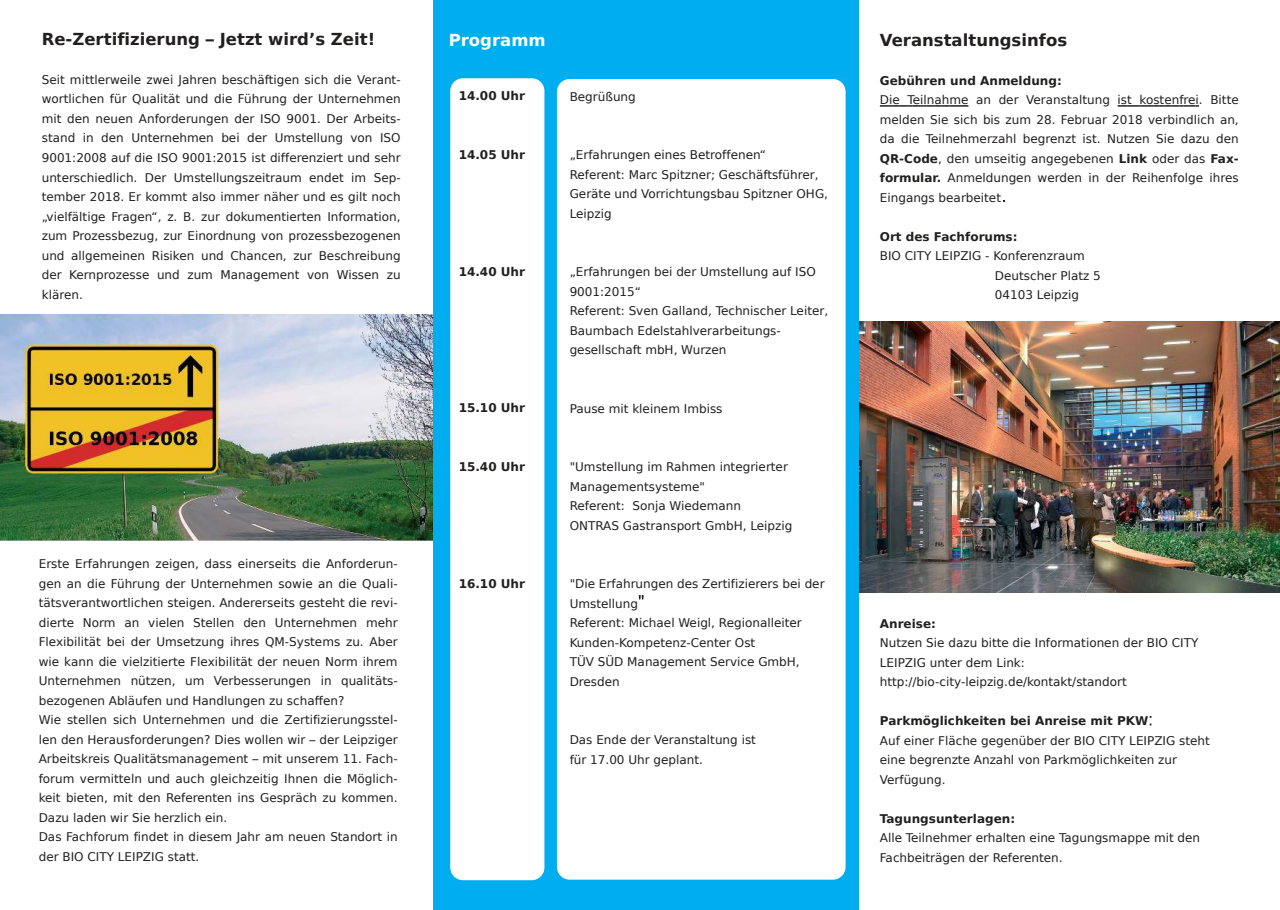
<style>
.page{position:relative;width:1280px;height:910px;background:#fff}
.page>*{position:absolute;margin:0;border:0;box-sizing:border-box;transform-origin:0 0}
.t1{font:700 16.5px "Bitstream Vera Sans";color:#221f1f}
.t2{font:700 16.5px "Bitstream Vera Sans";color:#fff}
.t3{font:12px/19.5px "Bitstream Vera Sans";color:#221f1f}
.t4{font:700 12px "Bitstream Vera Sans";color:#221f1f}
.s1{font-weight:700}
</style>
<div class="page">
<img style="left:859px;top:321px;width:421px;height:272px">
<img style="left:1px;top:315px;width:433px;height:226px">
<svg style="left:880px;top:105px;width:88px;height:2px"></svg>
<svg style="left:1117px;top:105px;width:82px;height:2px"></svg>
<div style="left:434px;top:0;width:425px;height:910px;background:#00adef"></div>
<div style="left:557px;top:79px;width:289px;height:801px;background:#fff;border-radius:13px"></div>
<svg style="left:639px;top:595px;width:4px;height:5px"></svg>
<div style="left:450px;top:78px;width:94px;height:802px;background:#fff;border-radius:13px"></div>
<h1 class="t1" style="left:42px;top:32px;width:335px">Re-Zertifizierung – Jetzt wird’s Zeit!</h1>
<p class="t3" style="left:42px;top:71px;width:360px;text-align:justify">Seit mittlerweile zwei Jahren beschäftigen sich die Verant&shy;wortlichen für Qualität und die Führung der Unternehmen mit den neuen Anforderungen der ISO 9001. Der Arbeits&shy;stand in den Unternehmen bei der Umstellung von ISO 9001:2008 auf die ISO 9001:2015 ist differenziert und sehr unterschiedlich. Der Umstellungszeitraum endet im Sep&shy;tember 2018. Er kommt also immer näher und es gilt noch „vielfältige Fragen“, z. B. zur dokumentierten Information, zum Prozessbezug, zur Einordnung von prozessbezogenen und allgemeinen Risiken und Chancen, zur Beschreibung der Kernprozesse und zum Management von Wissen zu klären.</p>
<p class="t3" style="left:39px;top:555px;width:360px">Erste Erfahrungen zeigen, dass einerseits die Anforderun&shy;gen an die Führung der Unternehmen sowie an die Quali&shy;tätsverantwortlichen steigen. Andererseits gesteht die revi&shy;dierte Norm an vielen Stellen den Unternehmen mehr Flexibilität bei der Umsetzung ihres QM-Systems zu. Aber wie kann die vielzitierte Flexibilität der neuen Norm ihrem Unternehmen nützen, um Verbesserungen in qualitäts&shy;bezogenen Abläufen und Handlungen zu schaffen?<br>Wie stellen sich Unternehmen und die Zertifizierungsstel&shy;len den Herausforderungen? Dies wollen wir – der Leipziger Arbeitskreis Qualitätsmanagement – mit unserem 11. Fach&shy;forum vermitteln und auch gleichzeitig Ihnen die Möglich&shy;keit bieten, mit den Referenten ins Gespräch zu kommen.<br>Dazu laden wir Sie herzlich ein.<br>Das Fachforum findet in diesem Jahr am neuen Standort in der BIO CITY LEIPZIG statt.</p>
<h1 class="t2" style="left:449px;top:33px;width:99px">Programm</h1>
<p class="t4" style="left:459px;top:91px;width:68px">14.00 Uhr</p>
<p class="t3" style="left:570px;top:88px;width:68px">Begrüßung</p>
<p class="t4" style="left:459px;top:149px;width:68px">14.05 Uhr</p>
<p class="t3" style="left:570px;top:146px;width:260px">„Erfahrungen eines Betroffenen“<br>Referent: Marc Spitzner; Geschäftsführer,<br>Geräte und Vorrichtungsbau Spitzner OHG,<br>Leipzig</p>
<p class="t4" style="left:459px;top:266px;width:68px">14.40 Uhr</p>
<p class="t3" style="left:570px;top:263px;width:260px">„Erfahrungen bei der Umstellung auf ISO<br>9001:2015“<br>Referent: Sven Galland, Technischer Leiter,<br>Baumbach Edelstahlverarbeitungs&shy;gesellschaft mbH, Wurzen</p>
<p class="t4" style="left:459px;top:403px;width:68px">15.10 Uhr</p>
<p class="t3" style="left:570px;top:400px;width:154px">Pause mit kleinem Imbiss</p>
<p class="t4" style="left:459px;top:461px;width:68px">15.40 Uhr</p>
<p class="t3" style="left:570px;top:458px;width:224px">"Umstellung im Rahmen integrierter<br>Managementsysteme"<br>Referent: Sonja Wiedemann<br>ONTRAS Gastransport GmbH, Leipzig</p>
<p class="t4" style="left:459px;top:578px;width:68px">16.10 Uhr</p>
<p class="t3" style="left:570px;top:575px;width:256px">"Die Erfahrungen des Zertifizierers bei der<br>Umstellung<br>Referent: Michael Weigl, Regionalleiter<br>Kunden-Kompetenz-Center Ost<br>TÜV SÜD Management Service GmbH,<br>Dresden</p>
<p class="t3" style="left:570px;top:731px;width:188px">Das Ende der Veranstaltung ist für 17.00 Uhr geplant.</p>
<h1 class="t1" style="left:880px;top:33px;width:189px">Veranstaltungsinfos</h1>
<p class="t4" style="left:880px;top:75px;width:183px">Gebühren und Anmeldung:</p>
<p class="t3" style="left:880px;top:91px;width:360px;text-align:justify">Die Teilnahme an der Veranstaltung ist kostenfrei. Bitte melden Sie sich bis zum 28. Februar 2018 verbindlich an, da die Teilnehmerzahl begrenzt ist. Nutzen Sie dazu den <span class="s1">QR-Code</span>, den umseitig angegebenen <span class="s1">Link</span> oder das <span class="s1">Fax&shy;formular.</span> Anmeldungen werden in der Reihenfolge ihres Eingangs bearbeitet</p>
<p class="t4" style="left:880px;top:231px;width:139px">Ort des Fachforums:</p>
<p class="t3" style="left:995px;top:247px;width:107px;text-indent:-115px">BIO CITY LEIPZIG - Konferenzraum<br>Deutscher Platz 5<br>04103 Leipzig</p>
<p class="t4" style="left:880px;top:619px;width:58px">Anreise:</p>
<p class="t3" style="left:880px;top:634px;width:320px">Nutzen Sie dazu bitte die Informationen der BIO CITY<br>LEIPZIG unter dem Link: http://bio-city-leipzig.de/kontakt/standort</p>
<p class="t4" style="left:880px;top:716px;width:270px">Parkmöglichkeiten bei Anreise mit PKW</p>
<p class="t3" style="left:880px;top:732px;width:331px">Auf einer Fläche gegenüber der BIO CITY LEIPZIG steht eine begrenzte Anzahl von Parkmöglichkeiten zur<br>Verfügung.</p>
<p class="t4" style="left:880px;top:814px;width:137px">Tagungsunterlagen:</p>
<p class="t3" style="left:880px;top:829px;width:322px">Alle Teilnehmer erhalten eine Tagungsmappe mit den<br>Fachbeiträgen der Referenten.</p>
</div>
